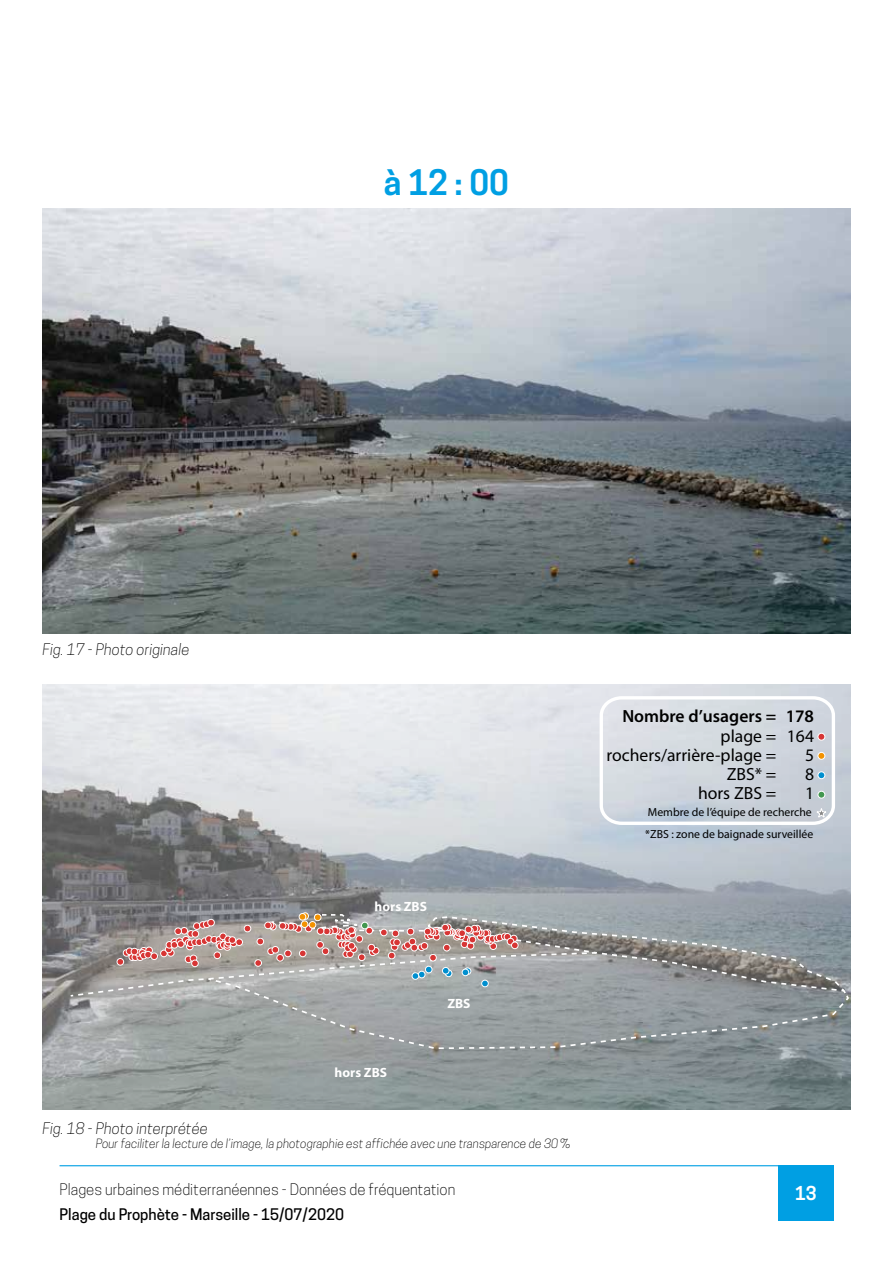
<style>
.page{position:relative;width:893px;height:1263px;background:#fff}
.page>*{position:absolute;margin:0;border:0;box-sizing:border-box;transform-origin:0 0}
.t1{font:600 33px "Cooper Hewitt";color:#009fe3}
.t2{font:600 18px "Cooper Hewitt";color:#fff}
.t3{font:17.7px/19.4px "Myriad Pro";color:#000;text-align:right}
.t4{font:600 17.7px "Myriad Pro";color:#000}
.t5{font:300 15px "Cooper Hewitt";color:#000}
.t6{font:italic 300 15px "Cooper Hewitt";color:#000}
.t7{font:500 15px "Cooper Hewitt";color:#000}
.t8{font:700 13.5px "Myriad Pro";color:#fff}
.t9{font:italic 300 12px "Cooper Hewitt";color:#000}
.t10{font:11.7px "Myriad Pro";color:#000}
</style>
<div class="page">
<div style="left:778px;top:1165px;width:55px;height:55px;background:#009fe3"></div>
<hr style="left:60px;top:1165px;width:754px;height:1px;background:#009fe3">
<img style="left:43px;top:208px;width:807px;height:426px">
<img style="left:43px;top:685px;width:807px;height:425px">
<svg style="left:211px;top:1002px;width:634px;height:48px;background:#959b9d"></svg>
<div style="left:301px;top:912px;width:8px;height:8px;border:1px solid #fff;border-radius:50%"></div>
<svg style="left:71px;top:913px;width:779px;height:89px;background:#a09c9c"></svg>
<div style="left:487px;top:937px;width:7px;height:8px;border:1px solid #fff;border-radius:50%"></div>
<div style="left:484px;top:937px;width:7px;height:7px;border:1px solid #fff;border-radius:50%"></div>
<div style="left:485px;top:935px;width:7px;height:7px;border:1px solid #fff;border-radius:50%"></div>
<div style="left:489px;top:935px;width:7px;height:7px;background:#d73534;border-radius:50%"></div>
<div style="left:489px;top:935px;width:7px;height:7px;border:1px solid #fff;border-radius:50%"></div>
<div style="left:493px;top:935px;width:8px;height:7px;border:1px solid #fff;border-radius:50%"></div>
<div style="left:496px;top:934px;width:7px;height:7px;background:#d73534;border-radius:50%"></div>
<div style="left:496px;top:934px;width:7px;height:7px;border:1px solid #fff;border-radius:50%"></div>
<div style="left:501px;top:933px;width:7px;height:7px;border:1px solid #fff;border-radius:50%"></div>
<div style="left:504px;top:933px;width:7px;height:7px;background:#d73534;border-radius:50%"></div>
<div style="left:504px;top:933px;width:7px;height:7px;border:1px solid #fff;border-radius:50%"></div>
<div style="left:510px;top:935px;width:7px;height:7px;border:1px solid #fff;border-radius:50%"></div>
<div style="left:507px;top:938px;width:7px;height:7px;background:#d73534;border-radius:50%"></div>
<div style="left:507px;top:938px;width:7px;height:7px;border:1px solid #fff;border-radius:50%"></div>
<div style="left:511px;top:942px;width:7px;height:7px;background:#d73534;border-radius:50%"></div>
<div style="left:511px;top:942px;width:7px;height:7px;border:1px solid #fff;border-radius:50%"></div>
<div style="left:430px;top:954px;width:6px;height:7px;background:#d73534;border-radius:50%"></div>
<div style="left:429px;top:954px;width:8px;height:7px;border:1px solid #fff;border-radius:50%"></div>
<div style="left:482px;top:980px;width:6px;height:7px;background:#008fcf;border-radius:50%"></div>
<div style="left:481px;top:980px;width:8px;height:7px;border:1px solid #fff;border-radius:50%"></div>
<div style="left:464px;top:967px;width:7px;height:8px;border:1px solid #fff;border-radius:50%"></div>
<div style="left:462px;top:969px;width:7px;height:7px;background:#008fcf;border-radius:50%"></div>
<div style="left:462px;top:969px;width:7px;height:7px;border:1px solid #fff;border-radius:50%"></div>
<div style="left:445px;top:970px;width:7px;height:7px;border:1px solid #fff;border-radius:50%"></div>
<div style="left:442px;top:967px;width:7px;height:7px;background:#008fcf;border-radius:50%"></div>
<div style="left:442px;top:967px;width:7px;height:7px;border:1px solid #fff;border-radius:50%"></div>
<div style="left:425px;top:966px;width:7px;height:7px;background:#008fcf;border-radius:50%"></div>
<div style="left:425px;top:966px;width:7px;height:7px;border:1px solid #fff;border-radius:50%"></div>
<div style="left:418px;top:971px;width:7px;height:7px;background:#008fcf;border-radius:50%"></div>
<div style="left:418px;top:971px;width:7px;height:7px;border:1px solid #fff;border-radius:50%"></div>
<div style="left:412px;top:973px;width:7px;height:6px;background:#008fcf;border-radius:50%"></div>
<div style="left:412px;top:972px;width:7px;height:8px;border:1px solid #fff;border-radius:50%"></div>
<div style="left:361px;top:922px;width:7px;height:7px;background:#42974f;border-radius:50%"></div>
<div style="left:361px;top:922px;width:7px;height:7px;border:1px solid #fff;border-radius:50%"></div>
<svg style="left:598px;top:694px;width:239px;height:133px;background:#d3d9e0"></svg>
<div style="left:818px;top:772px;width:7px;height:7px;background:#008fcf;border-radius:50%"></div>
<div style="left:818px;top:771px;width:7px;height:8px;border:1px solid #fff;border-radius:50%"></div>
<div style="left:818px;top:752px;width:7px;height:7px;background:#f39200;border-radius:50%"></div>
<div style="left:818px;top:752px;width:7px;height:8px;border:1px solid #fff;border-radius:50%"></div>
<div style="left:818px;top:733px;width:7px;height:7px;background:#d73534;border-radius:50%"></div>
<div style="left:818px;top:733px;width:7px;height:7px;border:1px solid #fff;border-radius:50%"></div>
<div style="left:818px;top:791px;width:7px;height:7px;background:#42974f;border-radius:50%"></div>
<div style="left:818px;top:791px;width:7px;height:7px;border:1px solid #fff;border-radius:50%"></div>
<h1 class="t1" style="left:384px;top:163px;width:127px">à 12 : 00</h1>
<p class="t6" style="left:43px;top:640px;width:149px">Fig. 17 - Photo originale</p>
<p class="t8" style="left:375px;top:898px;width:54px">hors ZBS</p>
<p class="t8" style="left:335px;top:1063px;width:54px">hors ZBS</p>
<p class="t8" style="left:447px;top:995px;width:25px">ZBS</p>
<p class="t6" style="left:43px;top:1119px;width:167px">Fig. 18 - Photo interprétée</p>
<p class="t9" style="left:96px;top:1137px;width:476px">Pour faciliter la lecture de l’image, la photographie est affichée avec une transparence de 30%</p>
<p class="t5" style="left:60px;top:1180px;width:397px">Plages urbaines méditerranéennes - Données de fréquentation</p>
<p class="t7" style="left:60px;top:1206px;width:286px">Plage du Prophète - Marseille - 15/07/2020</p>
<h3 class="t4" style="left:622px;top:705px;width:155px">Nombre d’usagers =</h3>
<h3 class="t3" style="left:606px;top:726px;width:171px">plage = rochers/arrière-plage =<br>ZBS* =<br>hors ZBS =</h3>
<h3 class="t4" style="left:786px;top:705px;width:30px">178</h3>
<h3 class="t3" style="left:805px;top:726px;width:11px;text-align:justify;text-indent:-18px">164<br>5<br>8<br>1</h3>
<p class="t10" style="left:645px;top:826px;width:169px">*ZBS : zone de baignade surveillée</p>
<p class="t10" style="left:648px;top:804px;width:165px">Membre de l’équipe de recherche</p>
<h2 class="t2" style="left:795px;top:1182px;width:23px">13</h2>
</div>
